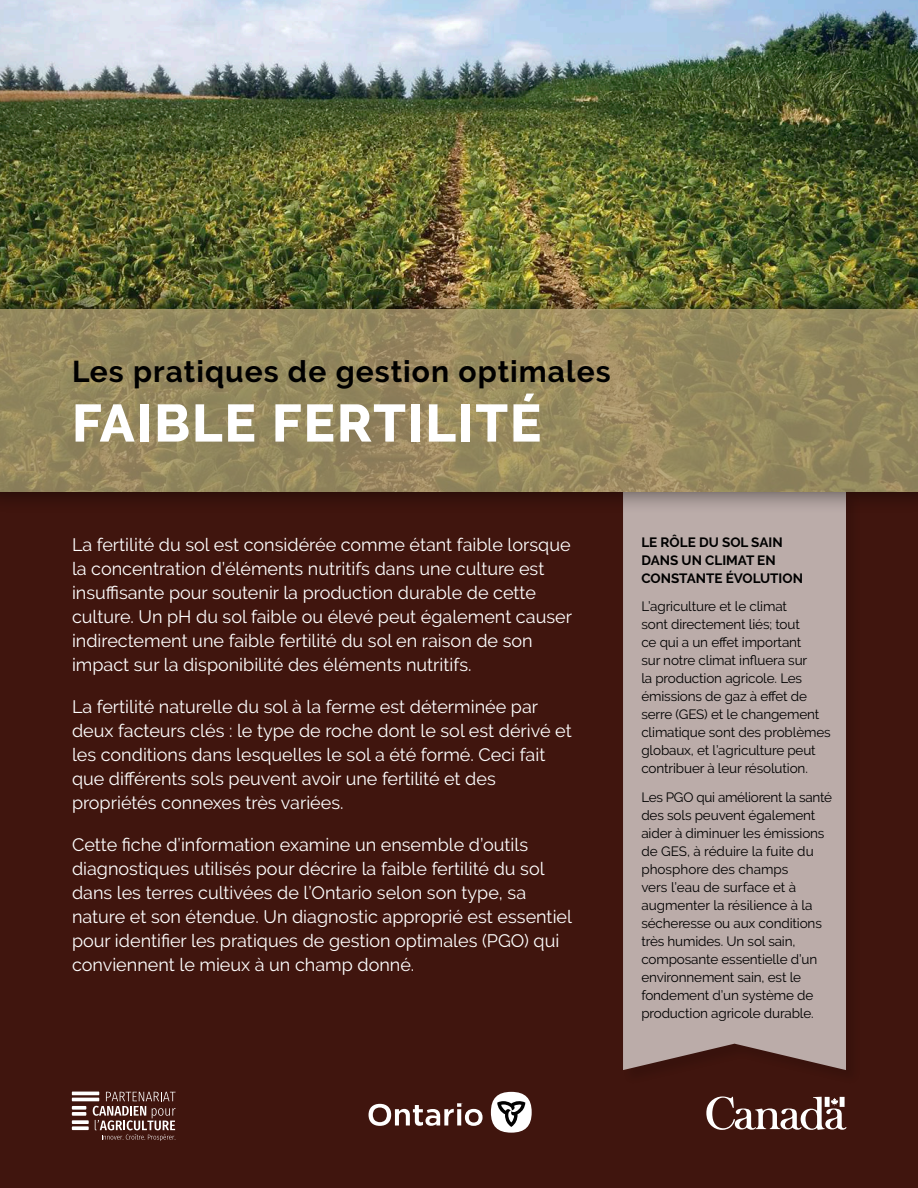
<style>
.page{position:relative;width:918px;height:1188px;background:#fff}
.page>*{position:absolute;margin:0;border:0;box-sizing:border-box;transform-origin:0 0}
.t1{font:800 52.5px "Raleway";letter-spacing:.035em;color:#fff}
.F-Body{font:700 30px "Raleway";letter-spacing:.035em;color:#000}
.F-Intro{font:18px/24px "Raleway";color:#fff}
.F-Body-2{font:13.5px/18px "Raleway";letter-spacing:-.01em;color:#000}
.t2{font:700 13.5px/18px "Raleway";color:#000}
</style>
<div class="page">
<div style="left:0;top:492px;width:918px;height:696px;background:#40150e"></div>
<div style="left:491px;top:1092px;width:41px;height:41px;background:#fff;border-radius:50%"></div>
<svg style="left:497px;top:1101px;width:28px;height:26px"></svg>
<svg style="left:369px;top:1103px;width:114px;height:23px"></svg>
<svg style="left:706px;top:1096px;width:140px;height:34px"></svg>
<svg style="left:72px;top:1126px;width:17px;height:4px"></svg>
<svg style="left:72px;top:1120px;width:17px;height:4px"></svg>
<svg style="left:72px;top:1112px;width:14px;height:4px"></svg>
<svg style="left:72px;top:1106px;width:14px;height:4px"></svg>
<svg style="left:93px;top:1092px;width:83px;height:49px"></svg>
<hr style="left:72px;top:1098px;width:27px;height:3px;background:#fff">
<hr style="left:72px;top:1092px;width:27px;height:3px;background:#fff">
<img style="left:0;top:0;width:918px;height:287px">
<div style="left:623px;top:514px;width:223px;height:556px;background:#bbaca9"></div>
<div style="left:0;top:287px;width:918px;height:227px;background:#000;opacity:.75"></div>
<svg style="left:0;top:309px;width:918px;height:183px;background:#97895e"></svg>
<p class="F-Body" style="left:72px;top:354px;width:540px">Les pratiques de gestion optimales</p>
<h1 class="t1" style="left:72px;top:393px;width:471px">FAIBLE FERTILITÉ</h1>
<p class="F-Intro" style="left:72px;top:533px;width:502px">La fertilité du sol est considérée comme étant faible lorsque la concentration d’éléments nutritifs dans une culture est insuffisante pour soutenir la production durable de cette culture. Un pH du sol faible ou élevé peut également causer indirectement une faible fertilité du sol en raison de son impact sur la disponibilité des éléments nutritifs.</p>
<p class="F-Intro" style="left:72px;top:694px;width:501px">La fertilité naturelle du sol à la ferme est déterminée par deux facteurs clés : le type de roche dont le sol est dérivé et les conditions dans lesquelles le sol a été formé. Ceci fait que différents sols peuvent avoir une fertilité et des propriétés connexes très variées.</p>
<p class="F-Intro" style="left:72px;top:832px;width:502px">Cette fiche d’information examine un ensemble d’outils diagnostiques utilisés pour décrire la faible fertilité du sol dans les terres cultivées de l’Ontario selon son type, sa nature et son étendue. Un diagnostic approprié est essentiel pour identifier les pratiques de gestion optimales (PGO) qui conviennent le mieux à un champ donné.</p>
<h2 class="t2" style="left:641px;top:533px;width:163px">LE RÔLE DU SOL SAIN<br>DANS UN CLIMAT EN<br>CONSTANTE ÉVOLUTION</h2>
<p class="F-Body-2" style="left:641px;top:597px;width:191px">L’agriculture et le climat<br>sont directement liés; tout<br>ce qui a un effet important<br>sur notre climat influera sur<br>la production agricole. Les émissions de gaz à effet de serre (GES) et le changement climatique sont des problèmes globaux, et l’agriculture peut contribuer à leur résolution.</p>
<p class="F-Body-2" style="left:641px;top:788px;width:192px">Les PGO qui améliorent la santé des sols peuvent également aider à diminuer les émissions de GES, à réduire la fuite du phosphore des champs<br>vers l’eau de surface et à augmenter la résilience à la sécheresse ou aux conditions très humides. Un sol sain, composante essentielle d’un environnement sain, est le fondement d’un système de production agricole durable.</p>
</div>
